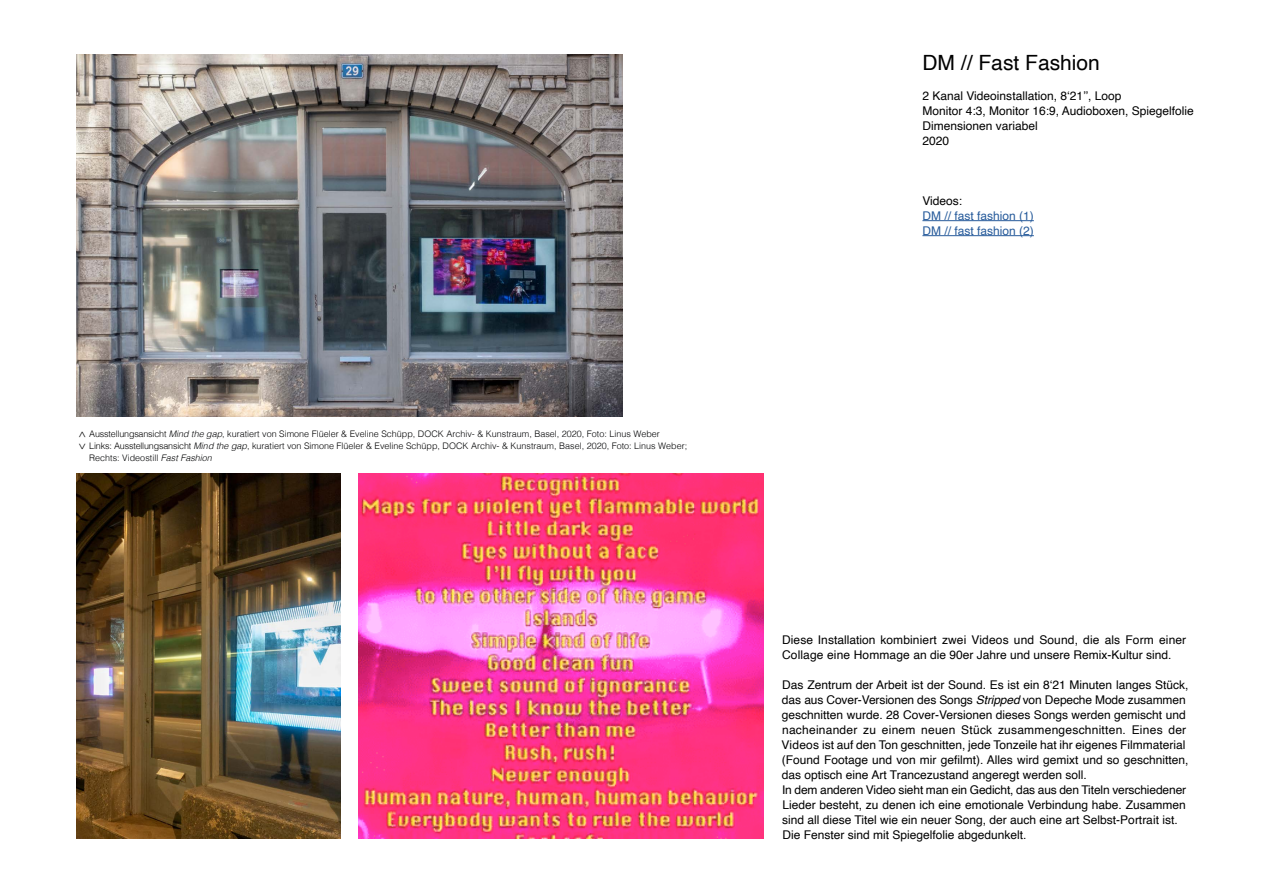
<style>
.page{position:relative;width:1263px;height:893px;background:#fff}
.page>*{position:absolute;margin:0;border:0;box-sizing:border-box;transform-origin:0 0}
.t1{font:21px "Helvetica";color:#000}
.t2{font:12.45px "Minion Pro";color:#000}
.t3{font:12px/15px "Helvetica";color:#000}
.t4{font:12px/15px "Helvetica";color:#275b9b}
.t5{font:300 9px/12px "Helvetica";color:#030405}
.s1{color:#000}
.s2{font-style:italic}
</style>
<div class="page">
<hr style="left:922px;top:220px;width:112px;height:1px;background:#275b9b">
<hr style="left:922px;top:235px;width:112px;height:1px;background:#275b9b">
<img style="left:77px;top:54px;width:545px;height:363px">
<img style="left:77px;top:474px;width:263px;height:365px">
<img style="left:358px;top:474px;width:405px;height:365px">
<p class="t5" style="left:89px;top:428px;width:599px"><span class="s1">Ausstellungsansicht</span> <span class="s2">Mind the gap</span>, kuratiert von <span class="s1">Simone Flüeler &amp; Eveline Schüpp,</span> DOCK Archiv- &amp; Kunstraum, Basel, 2020, Foto: Linus Weber<br><span class="s1">Links: Ausstellungsansicht</span> <span class="s2">Mind the gap</span>, kuratiert von <span class="s1">Simone Flüeler &amp; Eveline Schüpp,</span> DOCK Archiv- &amp; Kunstraum, Basel, 2020, Foto: Linus Weber;<br>Rechts: Videostill <span class="s2">Fast Fashion</span></p>
<p class="t2" style="left:91px;top:430px;width:21px;rotate:90deg">&lt; &gt;</p>
<h1 class="t1" style="left:922px;top:46px;width:179px">DM // Fast Fashion</h1>
<p class="t3" style="left:922px;top:88px;width:273px">2 Kanal Videoinstallation, 8‘21’’, Loop<br>Monitor 4:3, Monitor 16:9, Audioboxen, Spiegelfolie<br>Dimensionen variabel<br>2020</p>
<p class="t3" style="left:922px;top:193px;width:41px">Videos:</p>
<p class="t4" style="left:922px;top:208px;width:113px">DM // fast fashion (1)<br>DM // fast fashion (2)</p>
<p class="t3" style="left:782px;top:632px;width:406px">Diese Installation kombiniert zwei Videos und Sound, die als Form einer<br>Collage eine Hommage an die 90er Jahre und unsere Remix-Kultur sind.</p>
<p class="t3" style="left:781px;top:677px;width:408px">Das Zentrum der Arbeit ist der Sound. Es ist ein 8‘21 Minuten langes Stück, das aus Cover-Versionen des Songs <span class="s2">Stripped</span> von Depeche Mode zusammen geschnitten wurde. 28 Cover-Versionen dieses Songs werden gemischt und nacheinander zu einem neuen Stück zusammengeschnitten. Eines der Videos ist auf den Ton geschnitten, jede Tonzeile hat ihr eigenes Filmmaterial (Found Footage und von mir gefilmt). Alles wird gemixt und so geschnitten, das optisch eine Art Trancezustand angeregt werden soll.<br>In dem anderen Video sieht man ein Gedicht, das aus den Titeln verschiedener Lieder besteht, zu denen ich eine emotionale Verbindung habe. Zusammen sind all diese Titel wie ein neuer Song, der auch eine art Selbst-Portrait ist.<br>Die Fenster sind mit Spiegelfolie abgedunkelt.</p>
</div>
